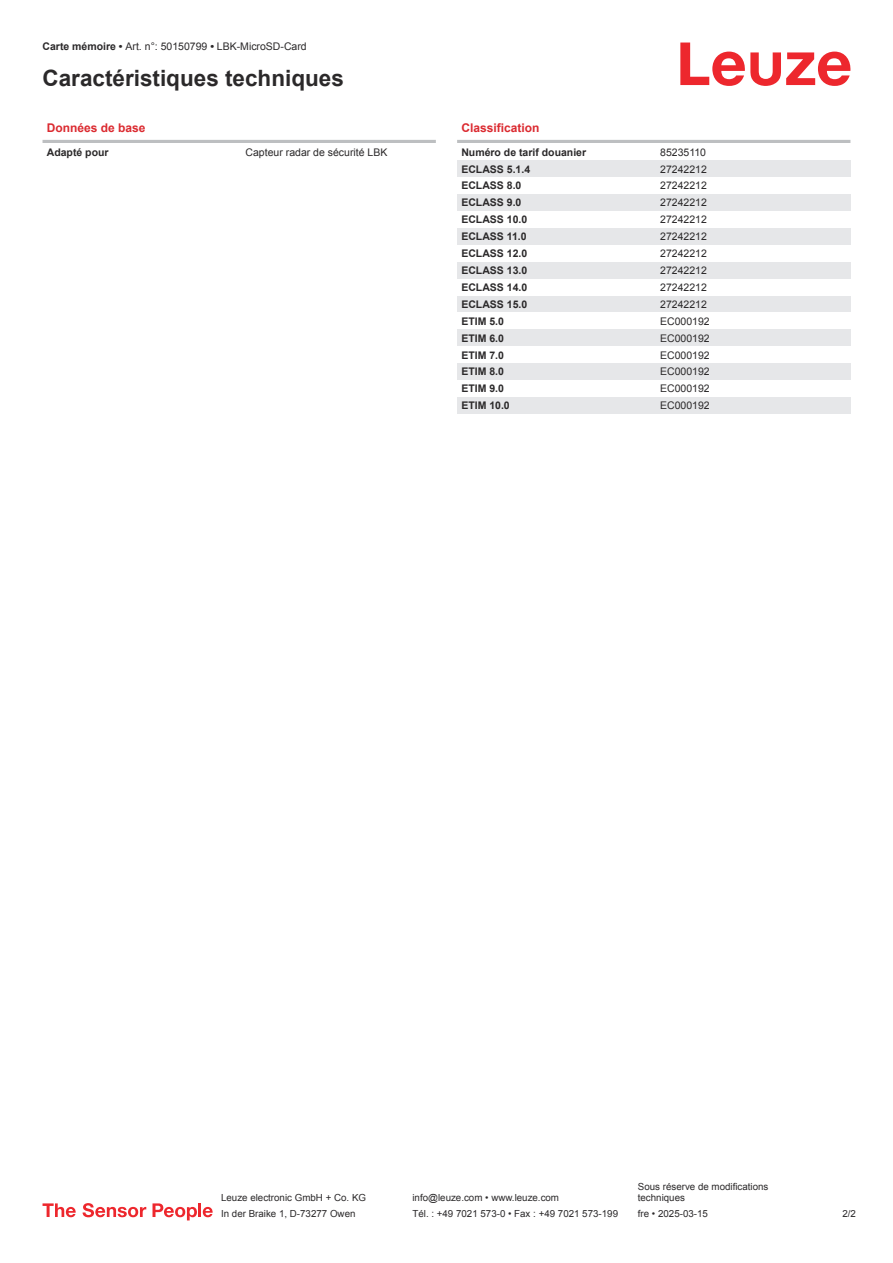
<style>
.page{position:relative;width:893px;height:1263px;background:#fff}
.page>*{position:absolute;margin:0;border:0;box-sizing:border-box;transform-origin:0 0}
.t1{font:700 22.5px "Arial";color:#2b292a}
.t2{font:700 12px "Arial";color:#db2a30}
.t3{font:10.5px "Arial";color:#2b292a}
.t4{font:700 10.5px "Arial";color:#2b292a}
.t5{font:9.75px/11.7px "Arial";color:#2b292a}
.s1{font-weight:700}
</style>
<div class="page">
<svg style="left:680px;top:43px;width:170px;height:43px"></svg>
<hr style="left:43px;top:140px;width:393px;height:3px;background:#bdbfc1">
<hr style="left:457px;top:140px;width:393px;height:3px;background:#bdbfc1">
<div style="left:457px;top:160px;width:200px;height:17px;background:#e6e7e9"></div>
<div style="left:657px;top:160px;width:193px;height:17px;background:#e6e7e9"></div>
<div style="left:457px;top:194px;width:200px;height:17px;background:#e6e7e9"></div>
<div style="left:657px;top:194px;width:193px;height:17px;background:#e6e7e9"></div>
<div style="left:457px;top:228px;width:200px;height:17px;background:#e6e7e9"></div>
<div style="left:657px;top:228px;width:193px;height:17px;background:#e6e7e9"></div>
<div style="left:457px;top:262px;width:200px;height:17px;background:#e6e7e9"></div>
<div style="left:657px;top:262px;width:193px;height:17px;background:#e6e7e9"></div>
<div style="left:457px;top:296px;width:200px;height:16px;background:#e6e7e9"></div>
<div style="left:657px;top:296px;width:193px;height:16px;background:#e6e7e9"></div>
<div style="left:457px;top:329px;width:200px;height:17px;background:#e6e7e9"></div>
<div style="left:657px;top:329px;width:193px;height:17px;background:#e6e7e9"></div>
<div style="left:457px;top:363px;width:200px;height:17px;background:#e6e7e9"></div>
<div style="left:657px;top:363px;width:193px;height:17px;background:#e6e7e9"></div>
<div style="left:457px;top:397px;width:200px;height:17px;background:#e6e7e9"></div>
<div style="left:657px;top:397px;width:193px;height:17px;background:#e6e7e9"></div>
<svg style="left:43px;top:1203px;width:33px;height:14px"></svg>
<svg style="left:83px;top:1203px;width:63px;height:14px"></svg>
<svg style="left:153px;top:1203px;width:44px;height:17px"></svg>
<hr style="left:198px;top:1203px;width:3px;height:14px;background:#ed272d">
<svg style="left:203px;top:1207px;width:10px;height:10px"></svg>
<p class="t3" style="left:43px;top:43px;width:266px"><span class="s1">Carte mémoire •</span> Art. n°: 50150799 <span class="s1">•</span> LBK-MicroSD-Card</p>
<h1 class="t1" style="left:43px;top:70px;width:303px">Caractéristiques techniques</h1>
<p class="t2" style="left:47px;top:123px;width:100px">Données de base</p>
<p class="t4" style="left:47px;top:148px;width:63px">Adapté pour</p>
<p class="t3" style="left:246px;top:148px;width:143px">Capteur radar de sécurité LBK</p>
<p class="t2" style="left:461px;top:123px;width:80px">Classification</p>
<p class="t4" style="left:461px;top:148px;width:126px">Numéro de tarif douanier</p>
<p class="t3" style="left:660px;top:148px;width:47px">85235110</p>
<p class="t4" style="left:461px;top:165px;width:70px">ECLASS 5.1.4</p>
<p class="t3" style="left:660px;top:165px;width:48px">27242212</p>
<p class="t4" style="left:461px;top:182px;width:62px">ECLASS 8.0</p>
<p class="t3" style="left:660px;top:182px;width:48px">27242212</p>
<p class="t4" style="left:461px;top:199px;width:62px">ECLASS 9.0</p>
<p class="t3" style="left:660px;top:199px;width:48px">27242212</p>
<p class="t4" style="left:461px;top:216px;width:67px">ECLASS 10.0</p>
<p class="t3" style="left:660px;top:216px;width:48px">27242212</p>
<p class="t4" style="left:461px;top:233px;width:67px">ECLASS 11.0</p>
<p class="t3" style="left:660px;top:232px;width:48px">27242212</p>
<p class="t4" style="left:461px;top:249px;width:67px">ECLASS 12.0</p>
<p class="t3" style="left:660px;top:249px;width:48px">27242212</p>
<p class="t4" style="left:461px;top:266px;width:67px">ECLASS 13.0</p>
<p class="t3" style="left:660px;top:266px;width:48px">27242212</p>
<p class="t4" style="left:461px;top:283px;width:67px">ECLASS 14.0</p>
<p class="t3" style="left:660px;top:283px;width:48px">27242212</p>
<p class="t4" style="left:461px;top:300px;width:67px">ECLASS 15.0</p>
<p class="t3" style="left:660px;top:300px;width:48px">27242212</p>
<p class="t4" style="left:461px;top:317px;width:44px">ETIM 5.0</p>
<p class="t3" style="left:660px;top:317px;width:51px">EC000192</p>
<p class="t4" style="left:461px;top:334px;width:44px">ETIM 6.0</p>
<p class="t3" style="left:660px;top:334px;width:51px">EC000192</p>
<p class="t4" style="left:461px;top:351px;width:44px">ETIM 7.0</p>
<p class="t3" style="left:660px;top:351px;width:51px">EC000192</p>
<p class="t4" style="left:461px;top:368px;width:44px">ETIM 8.0</p>
<p class="t3" style="left:660px;top:368px;width:51px">EC000192</p>
<p class="t4" style="left:461px;top:385px;width:44px">ETIM 9.0</p>
<p class="t3" style="left:660px;top:385px;width:51px">EC000192</p>
<p class="t4" style="left:461px;top:402px;width:50px">ETIM 10.0</p>
<p class="t3" style="left:660px;top:402px;width:51px">EC000192</p>
<p class="t5" style="left:221px;top:1193px;width:146px">Leuze electronic GmbH + Co. KG</p>
<p class="t5" style="left:412px;top:1193px;width:148px">info@leuze.com • www.leuze.com</p>
<p class="t5" style="left:638px;top:1181px;width:132px">Sous réserve de modifications techniques</p>
<p class="t5" style="left:221px;top:1209px;width:136px">In der Braike 1, D-73277 Owen</p>
<p class="t5" style="left:412px;top:1209px;width:207px">Tél. : +49 7021 573-0 • Fax : +49 7021 573-199</p>
<p class="t5" style="left:638px;top:1209px;width:72px">fre • 2025-03-15</p>
<p class="t5" style="left:842px;top:1209px;width:15px">2 /2</p>
</div>
